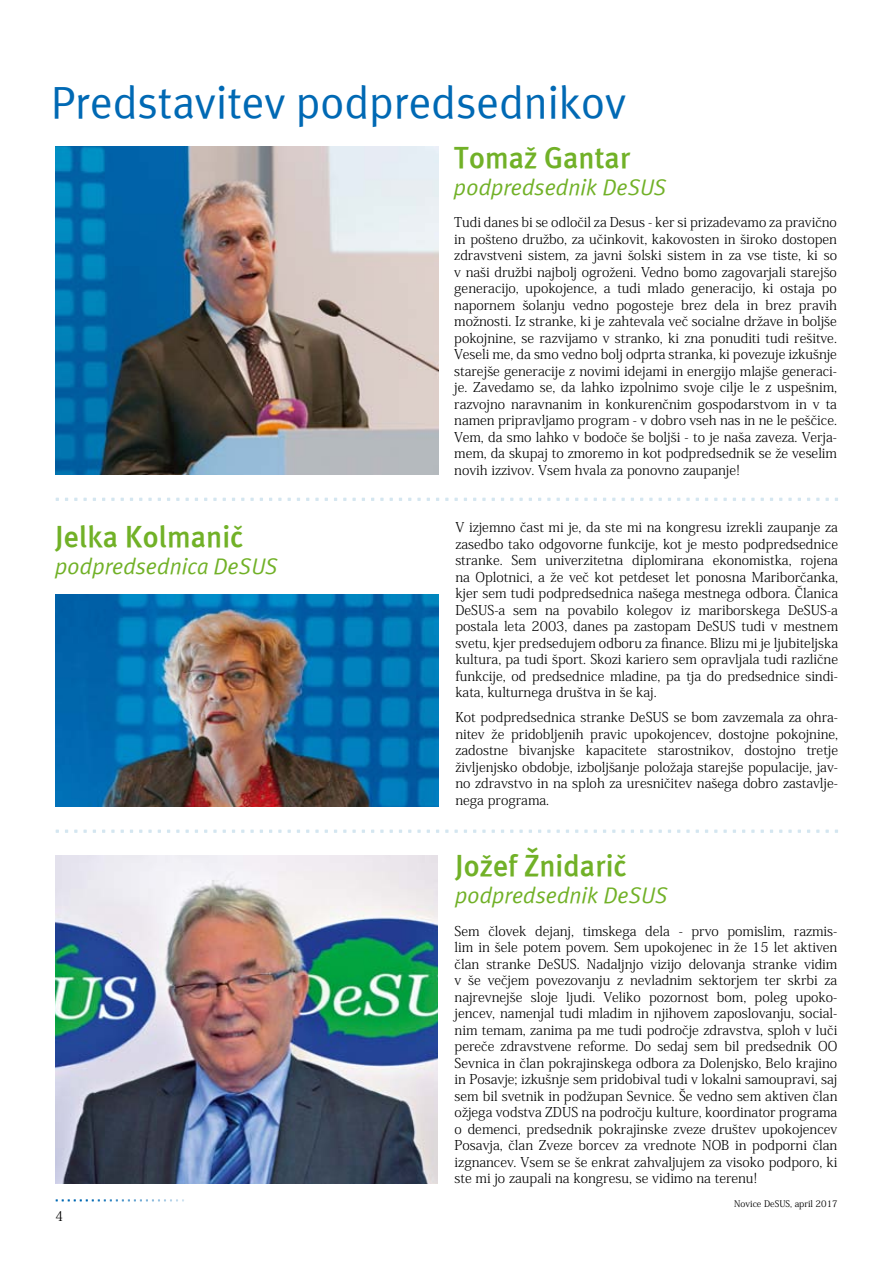
<style>
.page{position:relative;width:893px;height:1263px;background:#fff}
.page>*{position:absolute;margin:0;border:0;box-sizing:border-box;transform-origin:0 0}
.t1{font:45px "Meta Normal Roman";color:#0069b4}
.t2{font:30px "Meta Medium Roman";color:#71b127}
.t3{font:italic 22.5px "Meta Normal";color:#71b127}
.t4{font:300 13.5px/16.5px "Koz Min Pr 6 N";color:#000;text-align:justify}
.t5{font:9px "Koz Min Pr 6 N";color:#000}
</style>
<div class="page">
<img style="left:55px;top:146px;width:783px;height:1056px">
<h1 class="t1" style="left:51px;top:76px;width:577px">Predstavitev podpredsednikov</h1>
<h2 class="t2" style="left:55px;top:518px;width:190px">Jelka Kolmanič</h2>
<h3 class="t3" style="left:55px;top:553px;width:224px">podpredsednica DeSUS</h3>
<p class="t4" style="left:55px;top:1208px;width:10px">4</p>
<h2 class="t2" style="left:454px;top:139px;width:178px">Tomaž Gantar</h2>
<h3 class="t3" style="left:454px;top:174px;width:214px">podpredsednik DeSUS</h3>
<p class="t4" style="left:454px;top:214px;width:384px">Tudi danes bi se odločil za Desus - ker si prizadevamo za pravično in pošteno družbo, za učinkovit, kakovosten in široko dostopen zdravstveni sistem, za javni šolski sistem in za vse tiste, ki so v naši družbi najbolj ogroženi. Vedno bomo zagovarjali starejšo generacijo, upokojence, a tudi mlado generacijo, ki ostaja po napornem šolanju vedno pogosteje brez dela in brez pravih možnosti. Iz stranke, ki je zahtevala več socialne države in boljše pokojnine, se razvijamo v stranko, ki zna ponuditi tudi rešitve.<br>Veseli me, da smo vedno bolj odprta stranka, ki povezuje izkušnje starejše generacije z novimi idejami in energijo mlajše generaci&shy;je. Zavedamo se, da lahko izpolnimo svoje cilje le z uspešnim, razvojno naravnanim in konkurenčnim gospodarstvom in v ta namen pripravljamo program - v dobro vseh nas in ne le peščice.<br>Vem, da smo lahko v bodoče še boljši - to je naša zaveza. Verja&shy;mem, da skupaj to zmoremo in kot podpredsednik se že veselim novih izzivov. Vsem hvala za ponovno zaupanje!</p>
<p class="t4" style="left:455px;top:519px;width:384px">V izjemno čast mi je, da ste mi na kongresu izrekli zaupanje za zasedbo tako odgovorne funkcije, kot je mesto podpredsednice stranke. Sem univerzitetna diplomirana ekonomistka, rojena na Oplotnici, a že več kot petdeset let ponosna Mariborčanka, kjer sem tudi podpredsednica našega mestnega odbora. Članica DeSUS-a sem na povabilo kolegov iz mariborskega DeSUS-a postala leta 2003, danes pa zastopam DeSUS tudi v mestnem svetu, kjer predsedujem odboru za finance. Blizu mi je ljubiteljska kultura, pa tudi šport. Skozi kariero sem opravljala tudi različne funkcije, od predsednice mladine, pa tja do predsednice sindi&shy;kata, kulturnega društva in še kaj.</p>
<p class="t4" style="left:455px;top:709px;width:384px">Kot podpredsednica stranke DeSUS se bom zavzemala za ohra&shy;nitev že pridobljenih pravic upokojencev, dostojne pokojnine, zadostne bivanjske kapacitete starostnikov, dostojno tretje življenjsko obdobje, izboljšanje položaja starejše populacije, jav&shy;no zdravstvo in na sploh za uresničitev našega dobro zastavlje&shy;nega programa.</p>
<h2 class="t2" style="left:455px;top:846px;width:173px">Jožef Žnidarič</h2>
<h3 class="t3" style="left:455px;top:881px;width:214px">podpredsednik DeSUS</h3>
<p class="t4" style="left:455px;top:923px;width:384px">Sem človek dejanj, timskega dela - prvo pomislim, razmis&shy;lim in šele potem povem. Sem upokojenec in že 15 let aktiven član stranke DeSUS. Nadaljnjo vizijo delovanja stranke vidim v še večjem povezovanju z nevladnim sektorjem ter skrbi za najrevnejše sloje ljudi. Veliko pozornost bom, poleg upoko&shy;jencev, namenjal tudi mladim in njihovem zaposlovanju, social&shy;nim temam, zanima pa me tudi področje zdravstva, sploh v luči pereče zdravstvene reforme. Do sedaj sem bil predsednik OO Sevnica in član pokrajinskega odbora za Dolenjsko, Belo krajino in Posavje; izkušnje sem pridobival tudi v lokalni samoupravi, saj sem bil svetnik in podžupan Sevnice. Še vedno sem aktiven član ožjega vodstva ZDUS na področju kulture, koordinator programa o demenci, predsednik pokrajinske zveze društev upokojencev Posavja, član Zveze borcev za vrednote NOB in podporni član izgnancev. Vsem se še enkrat zahvaljujem za visoko podporo, ki ste mi jo zaupali na kongresu, se vidimo na terenu!</p>
<p class="t5" style="left:734px;top:1198px;width:105px">Novice Desus, april 2017</p>
</div>
